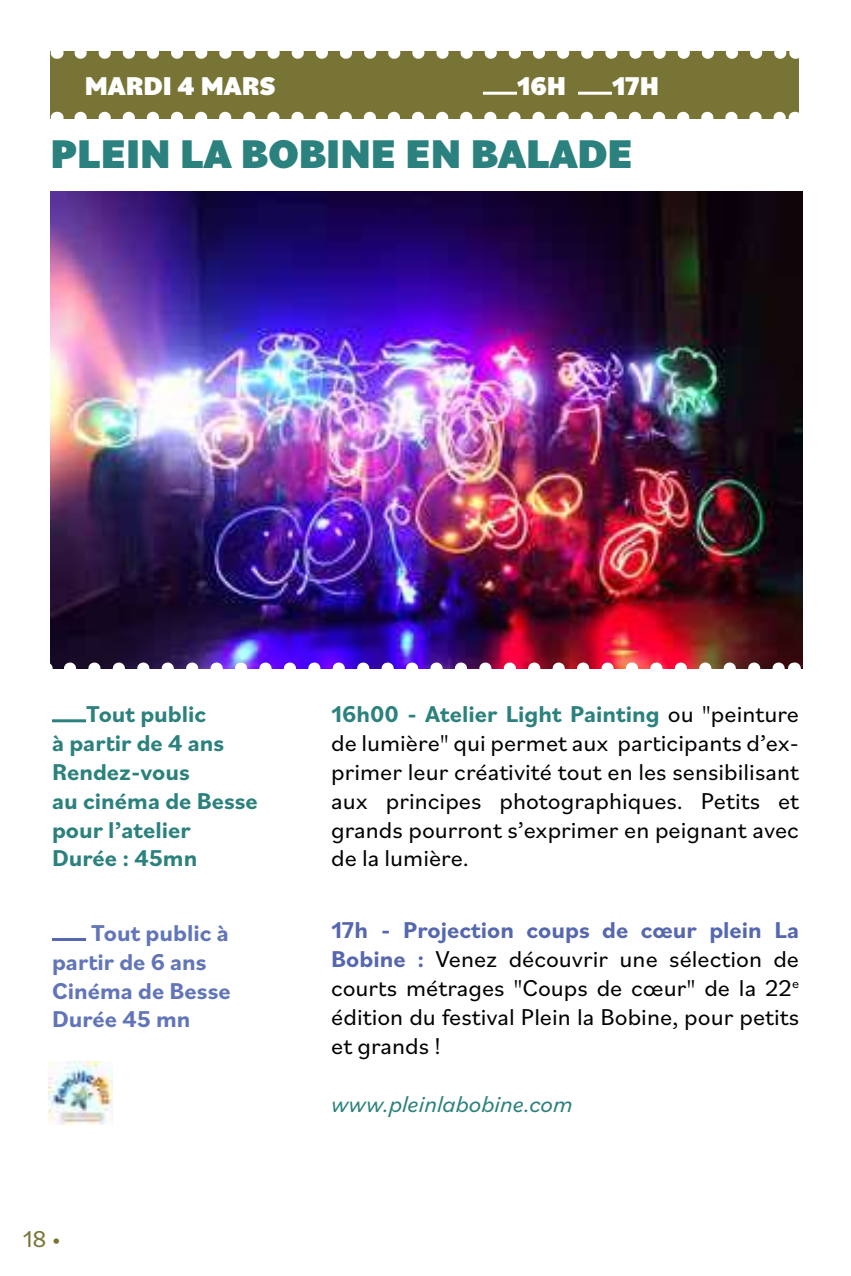
<style>
.page{position:relative;width:851px;height:1276px;background:#fff}
.page>*{position:absolute;margin:0;border:0;box-sizing:border-box;transform-origin:0 0}
.t1{font:900 42px "Bilo";color:#2b817d}
.t2{font:900 27px "Bilo";color:#fff}
.t3{font:24px/28.8px "Bilo";color:#000;text-align:justify}
.t4{font:700 24px/28.8px "Bilo";color:#2b817d}
.t5{font:700 24px/28.8px "Bilo";color:#6175b8}
.t6{font:italic 24px "Bilo";color:#2b817d}
.t7{font:24px "Bilo";color:#787435}
.s1{font-weight:700;color:#2b817d}
.s2{font-weight:700;color:#5567ae}
</style>
<div class="page">
<div style="left:51px;top:51px;width:748px;height:67px;background:#787435"></div>
<hr style="left:483px;top:92px;width:34px;height:3px;background:#fff">
<hr style="left:578px;top:92px;width:34px;height:3px;background:#fff">
<img style="left:51px;top:191px;width:750px;height:477px">
<hr style="left:52px;top:719px;width:34px;height:3px;background:#2b817d">
<hr style="left:52px;top:938px;width:34px;height:3px;background:#5567ae">
<img style="left:70px;top:662px;width:711px;height:7px">
<svg style="left:80px;top:112px;width:702px;height:7px"></svg>
<img style="left:49px;top:1062px;width:64px;height:62px">
<svg style="left:80px;top:51px;width:703px;height:8px"></svg>
<p class="t2" style="left:85px;top:67px;width:192px">MARDI 4 MARS</p>
<p class="t2" style="left:517px;top:67px;width:50px">16H</p>
<p class="t2" style="left:612px;top:67px;width:49px">17H</p>
<h1 class="t1" style="left:51px;top:125px;width:583px">PLEIN LA BOBINE EN BALADE</h1>
<p class="t4" style="left:52px;top:699px;width:207px;text-indent:34px">Tout public<br>à partir de 4 ans<br>Rendez-vous<br>au cinéma de Besse pour l’atelier<br>Durée : 45mn</p>
<p class="t5" style="left:52px;top:917px;width:180px;text-indent:39px">Tout public à partir de 6 ans<br>Cinéma de Besse<br>Durée 45 mn</p>
<p class="t7" style="left:22px;top:1222px;width:40px">18 •</p>
<p class="t3" style="left:331px;top:699px;width:469px"><span class="s1">16h00 - Atelier Light Painting</span> ou "peinture de lumière" qui permet aux participants d’ex&shy;primer leur créativité tout en les sensibilisant aux principes photographiques. Petits et grands pourront s’exprimer en peignant avec de la lumière.</p>
<p class="t3" style="left:331px;top:915px;width:469px"><span class="s2">17h - Projection coups de cœur plein La Bobine :</span> Venez découvrir une sélection de courts métrages "Coups de cœur" de la 22<sup>e </sup>édition du festival Plein la Bobine, pour petits et grands !</p>
<p class="t6" style="left:331px;top:1087px;width:243px">www.pleinlabobine.com</p>
</div>
